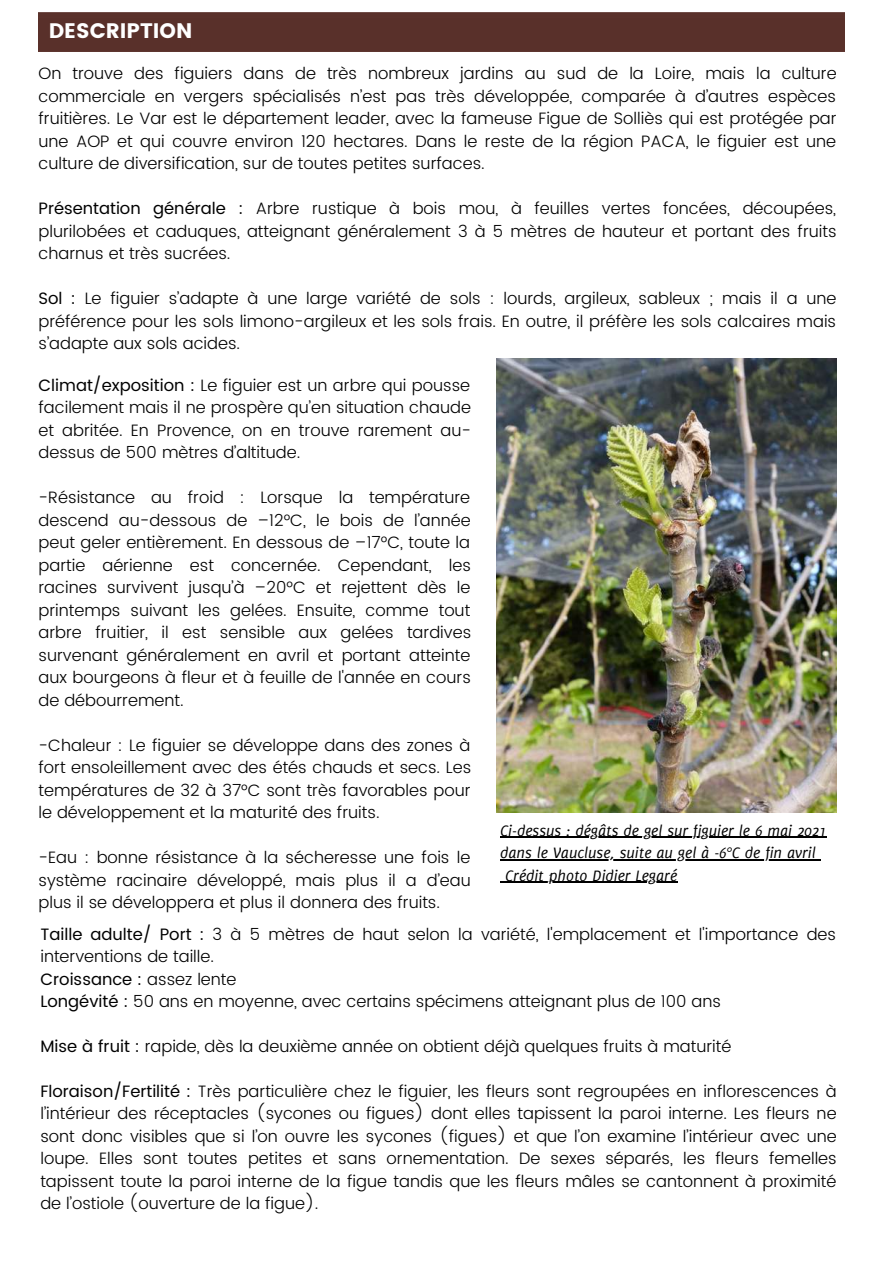
<style>
.page{position:relative;width:893px;height:1264px;background:#fff}
.page>*{position:absolute;margin:0;border:0;box-sizing:border-box;transform-origin:0 0}
.t1{font:21px "Poppins";color:#fff}
.t2{font:300 16.5px/22.5px "Poppins";color:#000;text-align:justify}
.t3{font:italic 16.5px/22.5px "Delicious";color:#000}
.s1{font-weight:400}
</style>
<div class="page">
<div style="left:38px;top:12px;width:806px;height:40px;background:#59302a"></div>
<img style="left:496px;top:358px;width:340px;height:454px">
<hr style="left:500px;top:836px;width:326px;height:2px;background:#000">
<hr style="left:500px;top:859px;width:315px;height:1px;background:#000">
<hr style="left:505px;top:881px;width:172px;height:2px;background:#000">
<p class="t1" style="left:49px;top:18px;width:145px">DESCRIPTION</p>
<p class="t2" style="left:38px;top:62px;width:799px">On trouve des figuiers dans de très nombreux jardins au sud de la Loire, mais la culture commerciale en vergers spécialisés n’est pas très développée, comparée à d’autres espèces fruitières. Le Var est le département leader, avec la fameuse Figue de Solliès qui est protégée par une AOP et qui couvre environ 120 hectares. Dans le reste de la région PACA, le figuier est une culture de diversification, sur de toutes petites surfaces.</p>
<p class="t2" style="left:38px;top:197px;width:799px"><span class="s1">Présentation générale :</span> Arbre rustique à bois mou, à feuilles vertes foncées, découpées, plurilobées et caduques, atteignant généralement 3 à 5 mètres de hauteur et portant des fruits charnus et très sucrées.</p>
<p class="t2" style="left:38px;top:287px;width:799px"><span class="s1">Sol :</span> Le figuier s’adapte à une large variété de sols : lourds, argileux, sableux ; mais il a une préférence pour les sols limono-argileux et les sols frais. En outre, il préfère les sols calcaires mais s’adapte aux sols acides.</p>
<p class="t2" style="left:38px;top:374px;width:434px"><span class="s1">Climat/exposition :</span> Le figuier est un arbre qui pousse facilement mais il ne prospère qu’en situation chaude et abritée. En Provence, on en trouve rarement au&shy;dessus de 500 mètres d’altitude.</p>
<p class="t2" style="left:38px;top:486px;width:434px">-Résistance au froid : Lorsque la température descend au-dessous de –12°C, le bois de l’année peut geler entièrement. En dessous de –17°C, toute la partie aérienne est concernée. Cependant, les racines survivent jusqu’à –20°C et rejettent dès le printemps suivant les gelées. Ensuite, comme tout arbre fruitier, il est sensible aux gelées tardives survenant généralement en avril et portant atteinte aux bourgeons à fleur et à feuille de l'année en cours de débourrement.</p>
<p class="t2" style="left:38px;top:733px;width:434px">-Chaleur : Le figuier se développe dans des zones à fort ensoleillement avec des étés chauds et secs. Les températures de 32 à 37°C sont très favorables pour le développement et la maturité des fruits.</p>
<p class="t2" style="left:38px;top:846px;width:434px">-Eau : bonne résistance à la sécheresse une fois le système racinaire développé, mais plus il a d’eau plus il se développera et plus il donnera des fruits.</p>
<p class="t3" style="left:500px;top:819px;width:328px">Ci-dessus : dégâts de gel sur figuier le 6 mai 2021 dans le Vaucluse, suite au gel à -6°C de fin avril<br>Crédit photo Didier Legaré</p>
<p class="t2" style="left:40px;top:922px;width:797px;text-align:left"><span class="s1">Taille adulte/ Port :</span> 3 à 5 mètres de haut selon la variété, l'emplacement et l'importance des interventions de taille.<br><span class="s1">Croissance :</span> assez lente<br><span class="s1">Longévité :</span> 50 ans en moyenne, avec certains spécimens atteignant plus de 100 ans</p>
<p class="t2" style="left:40px;top:1035px;width:692px"><span class="s1">Mise à fruit :</span> rapide, dès la deuxième année on obtient déjà quelques fruits à maturité</p>
<p class="t2" style="left:40px;top:1079px;width:798px"><span class="s1">Floraison/Fertilité :</span> Très particulière chez le figuier, les fleurs sont regroupées en inflorescences à l’intérieur des réceptacles (sycones ou figues) dont elles tapissent la paroi interne. Les fleurs ne sont donc visibles que si l’on ouvre les sycones (figues) et que l’on examine l’intérieur avec une loupe. Elles sont toutes petites et sans ornementation. De sexes séparés, les fleurs femelles tapissent toute la paroi interne de la figue tandis que les fleurs mâles se cantonnent à proximité de l’ostiole (ouverture de la figue).</p>
</div>
